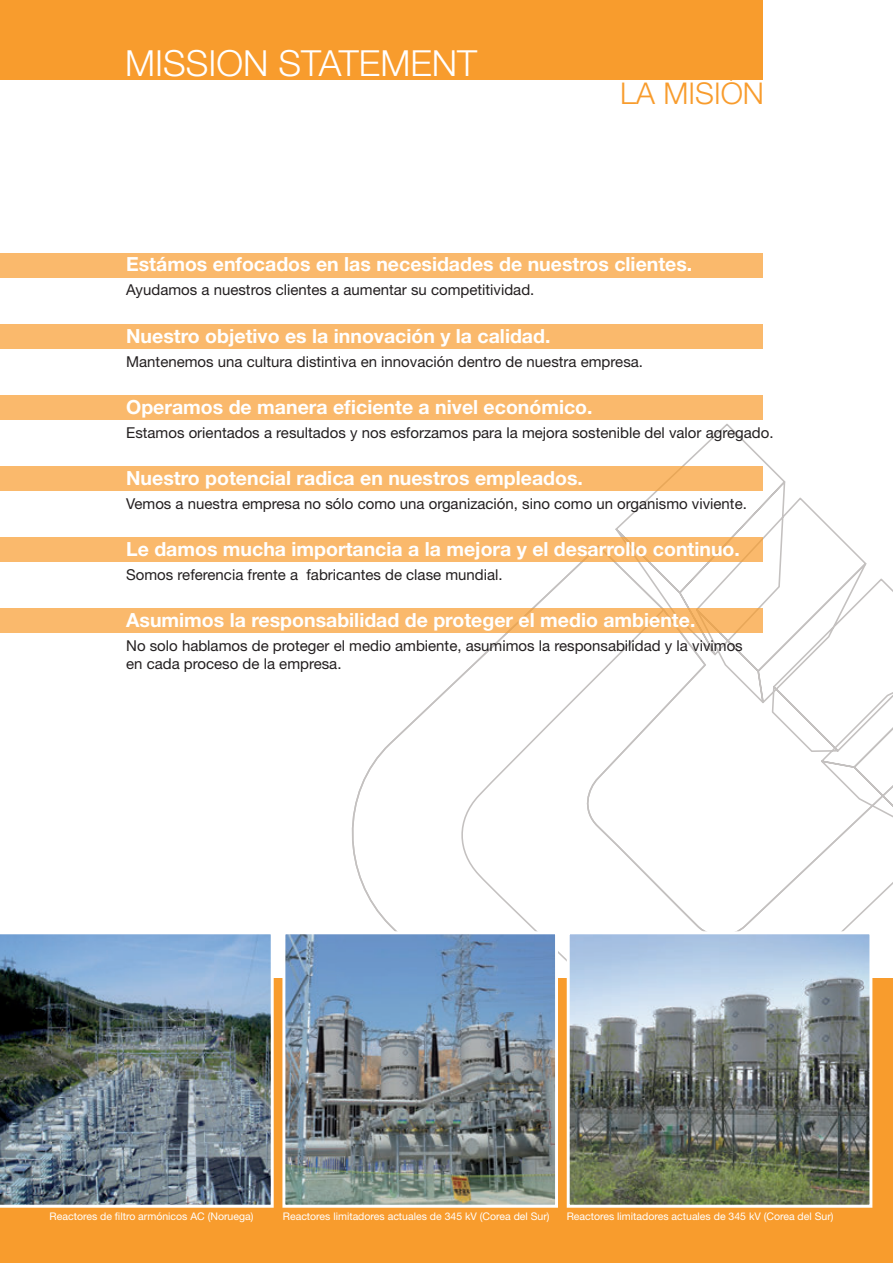
<style>
.page{position:relative;width:893px;height:1263px;background:#fff}
.page>*{position:absolute;margin:0;border:0;box-sizing:border-box;transform-origin:0 0}
.t1{font:300 36px "Helvetica Neue LT Std";color:#fff}
.t2{font:300 30px "Helvetica Neue LT Std";color:#f89c2d}
.t3{font:700 19.5px "Helvetica Neue LT Std";color:#fff}
.t4{font:15px/18px "Helvetica Neue LT Std";color:#231f20}
.t5{font:10.5px "Helvetica Neue LT Std";color:#fff}
</style>
<div class="page">
<svg style="left:605px;top:424px;width:242px;height:120px"></svg>
<svg style="left:339px;top:544px;width:554px;height:418px"></svg>
<div style="left:0;top:978px;width:893px;height:285px;background:#f89c2d"></div>
<img style="left:0;top:934px;width:274px;height:274px">
<img style="left:286px;top:935px;width:268px;height:269px">
<div style="left:282px;top:931px;width:276px;height:277px;border:3px solid #fff"></div>
<img style="left:571px;top:935px;width:297px;height:269px">
<div style="left:567px;top:931px;width:305px;height:277px;border:3px solid #fff"></div>
<div style="left:0;top:253px;width:763px;height:24px;background:#fab96c"></div>
<div style="left:0;top:324px;width:763px;height:24px;background:#fab96c"></div>
<div style="left:0;top:395px;width:763px;height:25px;background:#fab96c"></div>
<div style="left:0;top:467px;width:763px;height:24px;background:#fab96c"></div>
<div style="left:0;top:538px;width:763px;height:24px;background:#fab96c"></div>
<div style="left:0;top:609px;width:763px;height:24px;background:#fab96c"></div>
<div style="left:0;top:0;width:763px;height:80px;background:#f89c2d"></div>
<h1 class="t1" style="left:125px;top:41px;width:353px">MISSION STATEMENT</h1>
<h2 class="t2" style="left:620px;top:75px;width:145px">LA MISIÓN</h2>
<h3 class="t3" style="left:126px;top:252px;width:568px">Estámos enfocados en las necesidades de nuestros clientes.</h3>
<p class="t4" style="left:126px;top:281px;width:410px">Ayudamos a nuestros clientes a aumentar su competitividad.</p>
<h3 class="t3" style="left:126px;top:324px;width:426px">Nuestro objetivo es la innovación y la calidad.</h3>
<p class="t4" style="left:126px;top:352px;width:518px">Mantenemos una cultura distintiva en innovación dentro de nuestra empresa.</p>
<h3 class="t3" style="left:126px;top:395px;width:468px">Operamos de manera eficiente a nivel económico.</h3>
<p class="t4" style="left:126px;top:423px;width:649px">Estamos orientados a resultados y nos esforzamos para la mejora sostenible del valor agregado.</p>
<h3 class="t3" style="left:126px;top:466px;width:458px">Nuestro potencial radica en nuestros empleados.</h3>
<p class="t4" style="left:126px;top:494px;width:622px">Vemos a nuestra empresa no sólo como una organización, sino como un organismo viviente.</p>
<h3 class="t3" style="left:126px;top:537px;width:615px">Le damos mucha importancia a la mejora y el desarrollo continuo.</h3>
<p class="t4" style="left:126px;top:565px;width:378px">Somos referencia frente a fabricantes de clase mundial.</p>
<h3 class="t3" style="left:126px;top:608px;width:571px">Asumimos la responsabilidad de proteger el medio ambiente.</h3>
<p class="t4" style="left:126px;top:636px;width:618px">No solo hablamos de proteger el medio ambiente, asumimos la responsabilidad y la vivimos en cada proceso de la empresa.</p>
<p class="t5" style="left:50px;top:1210px;width:205px">Reactores de filtro armónicos AC (Noruega)</p>
<p class="t5" style="left:283px;top:1210px;width:268px">Reactores limitadores actuales de 345 kV (Corea del Sur)</p>
<p class="t5" style="left:567px;top:1210px;width:268px">Reactores limitadores actuales de 345 kV (Corea del Sur)</p>
</div>
